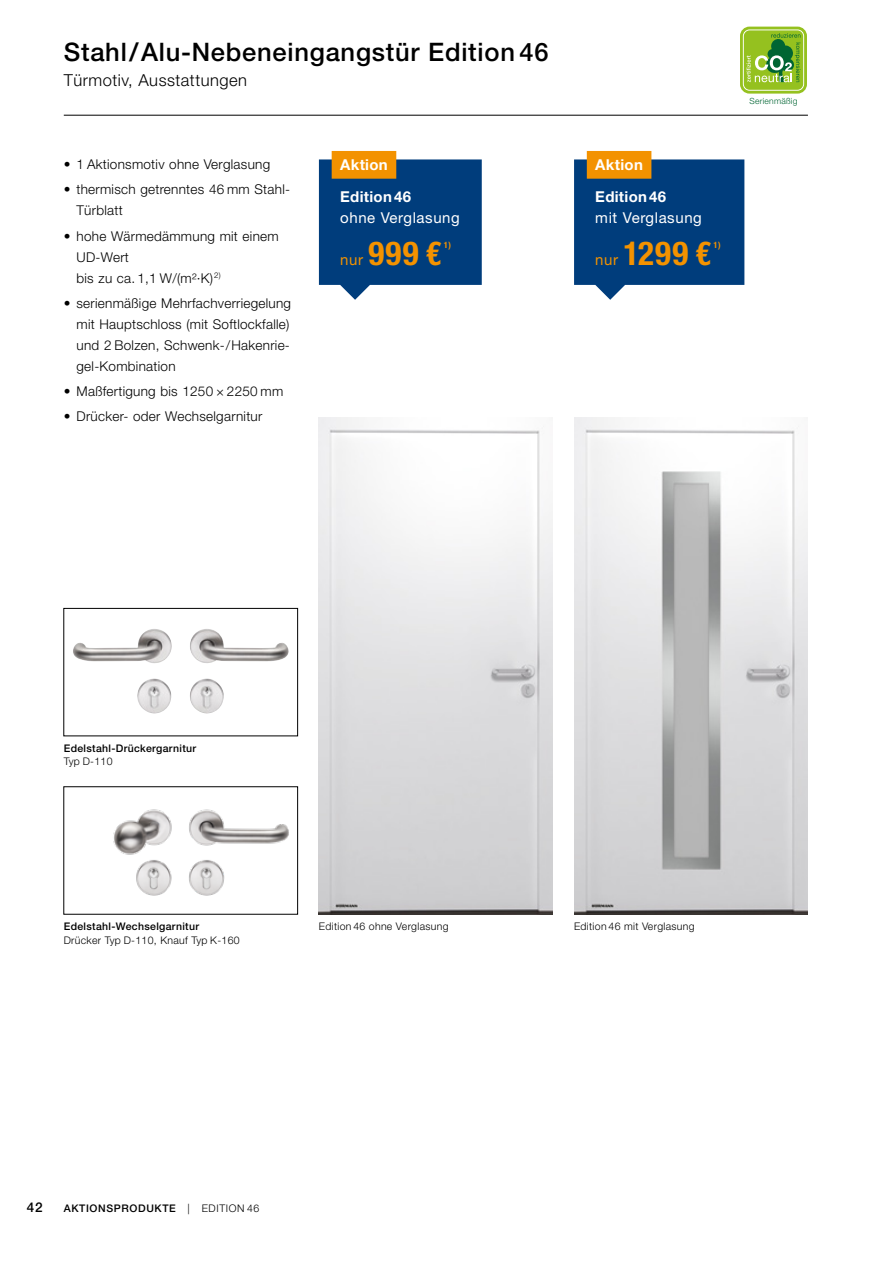
<style>
.page{position:relative;width:893px;height:1263px;background:#fff}
.page>*{position:absolute;margin:0;border:0;box-sizing:border-box;transform-origin:0 0}
.t1{font:700 condensed 33px "Hoermann Helvetica Neue";letter-spacing:.04em;color:#f39200}
.t2{font:500 25.5px "Hoermann Helvetica Neue";letter-spacing:.03em;color:#000}
.t3{font:300 16.5px "Hoermann Helvetica Neue";letter-spacing:.03em;color:#000}
.t4{font:700 15px "Hoermann Helvetica Neue";letter-spacing:.02em;color:#fff}
.t5{font:15px "Hoermann Helvetica Neue Rm";letter-spacing:.04em;color:#fff}
.t6{font:300 13.5px/21px "Hoermann Helvetica Neue";letter-spacing:.02em;color:#000}
.t7{font:500 13.5px "Hoermann Helvetica Neue";color:#000}
.t8{font:300 10.5px "Hoermann Helvetica Neue";letter-spacing:.03em;color:#000}
.t9{font:500 10.5px "Hoermann Helvetica Neue";letter-spacing:.03em;color:#000}
.t10{font:500 10.5px "Hoermann Helvetica Neue";letter-spacing:.06em;color:#000}
.t11{font:700 condensed 8.7px "Hoermann Helvetica Neue";color:#f39200}
.t12{font:300 8.55px "Hoermann Helvetica Neue";letter-spacing:.03em;color:#006533}
.s1{font-family:"Hoermann Helvetica Neue Rm";font-weight:400;font-stretch:normal;font-size:15px}
.s2{font-weight:300}
</style>
<div class="page">
<img style="left:319px;top:418px;width:234px;height:496px">
<img style="left:574px;top:418px;width:234px;height:496px">
<img style="left:113px;top:809px;width:176px;height:87px">
<img style="left:73px;top:629px;width:216px;height:85px">
<div style="left:64px;top:608px;width:234px;height:128px;border:1px solid #000"></div>
<svg style="left:319px;top:151px;width:163px;height:149px;background:#325c83"></svg>
<svg style="left:574px;top:151px;width:170px;height:149px;background:#315b84"></svg>
<div style="left:741px;top:28px;width:64px;height:64px;background:#95c11f;border-radius:8px"></div>
<div style="left:739px;top:26px;width:69px;height:69px;border:5px solid #fff;border-radius:8px"></div>
<div style="left:740px;top:27px;width:67px;height:67px;border:3px solid #95c11f;border-radius:8px"></div>
<svg style="left:746px;top:33px;width:55px;height:49px"></svg>
<hr style="left:64px;top:115px;width:744px;height:1px;background:#000">
<h2 class="t2" style="left:64px;top:34px;width:486px">Stahl/Alu-Nebeneingangstür Edition 46</h2>
<p class="t3" style="left:64px;top:69px;width:185px">Türmotiv, Ausstattungen</p>
<p class="t6" style="left:64px;top:153px;width:208px">• 1 Aktionsmotiv ohne Verglasung</p>
<p class="t6" style="left:77px;top:178px;width:215px;text-indent:-13px">• thermisch getrenntes 46 mm Stahl-<br>Türblatt</p>
<p class="t6" style="left:77px;top:224px;width:204px;text-indent:-13px">• hohe Wärmedämmung mit einem<br>UD-Wert<br>bis zu ca. 1,1 W/(m²·K) <sup>2)</sup></p>
<p class="t6" style="left:77px;top:292px;width:216px;text-indent:-13px">• serienmäßige Mehrfachverriegelung mit Hauptschloss (mit Softlockfalle) und 2 Bolzen, Schwenk-/Hakenrie&shy;gel-Kombination</p>
<p class="t6" style="left:64px;top:380px;width:221px">• Maßfertigung bis 1250 × 2250 mm</p>
<p class="t6" style="left:64px;top:405px;width:200px">• Drücker- oder Wechselgarnitur</p>
<p class="t4" style="left:340px;top:154px;width:49px">Aktion</p>
<p class="t4" style="left:340px;top:186px;width:72px">Edition 46</p>
<p class="t5" style="left:340px;top:207px;width:121px">ohne Verglasung</p>
<h1 class="t1" style="left:340px;top:231px;width:103px"><span class="s1">nur</span> 999 €</h1>
<p class="t11" style="left:444px;top:239px;width:9px">1)</p>
<p class="t4" style="left:595px;top:154px;width:49px">Aktion</p>
<p class="t4" style="left:595px;top:186px;width:72px">Edition 46</p>
<p class="t5" style="left:595px;top:207px;width:108px">mit Verglasung</p>
<h1 class="t1" style="left:595px;top:231px;width:117px"><span class="s1">nur</span> 1299 €</h1>
<p class="t11" style="left:714px;top:239px;width:9px">1)</p>
<p class="t12" style="left:749px;top:95px;width:49px">Serienmäßig</p>
<p class="t9" style="left:64px;top:741px;width:134px">Edelstahl-Drückergarnitur</p>
<p class="t8" style="left:64px;top:754px;width:50px">Typ D-110</p>
<p class="t9" style="left:64px;top:919px;width:137px">Edelstahl-Wechselgarnitur</p>
<p class="t8" style="left:319px;top:919px;width:131px">Edition 46 ohne Verglasung</p>
<p class="t8" style="left:574px;top:919px;width:122px">Edition 46 mit Verglasung</p>
<p class="t8" style="left:64px;top:933px;width:177px">Drücker Typ D-110, Knauf Typ K-160</p>
<p class="t7" style="left:27px;top:1198px;width:17px">42</p>
<p class="t10" style="left:64px;top:1201px;width:197px">AKTIONSPRODUKTE <span class="s2">| EDITION 46</span></p>
</div>
